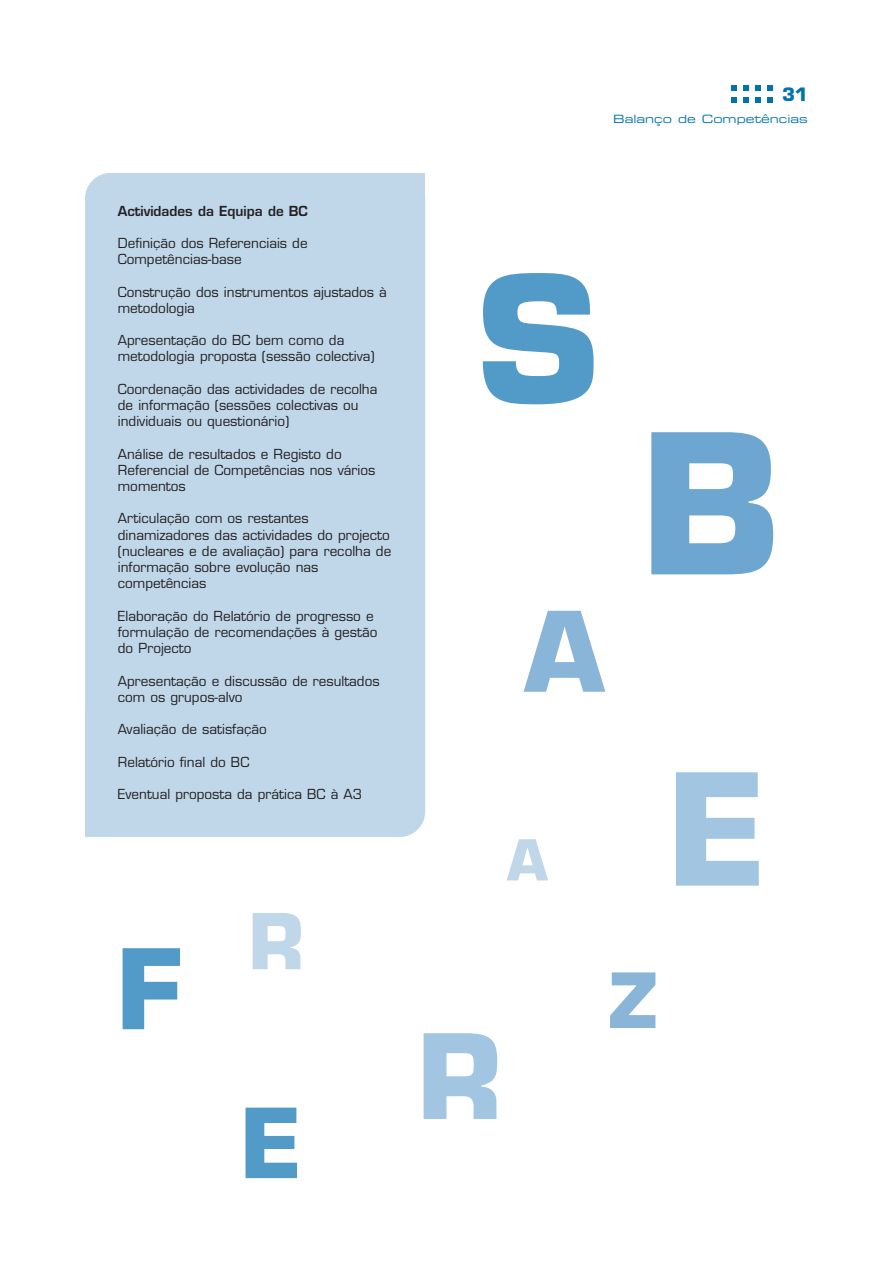
<style>
.page{position:relative;width:893px;height:1263px;background:#fff}
.page>*{position:absolute;margin:0;border:0;box-sizing:border-box;transform-origin:0 0}
.t1{font:700 189.45px "Eurostile";color:#6da6d0}
.t2{font:700 172.2px "Eurostile";color:#529ac8}
.t3{font:700 151.05px "Eurostile";color:#a2c5e2}
.t4{font:700 114.3px "Eurostile";color:#a2c5e2}
.t5{font:700 108px "Eurostile";color:#89b5d8}
.t6{font:700 108px "Eurostile";color:#529ac8}
.t7{font:700 94.05px "Eurostile";color:#529ac8}
.t8{font:700 75px "Eurostile";color:#c0d7ea}
.t9{font:700 73.95px "Eurostile";color:#89b5d8}
.t10{font:700 54.9px "Eurostile";color:#c0d7ea}
.t11{font:700 18px "Eurostile";color:#0073ae}
.t12{font:13.5px/16.2px "Eurostile";color:#231f20}
.t13{font:600 13.5px "Eurostile";color:#231f20}
.t14{font:11.4px "Eurostile Extended Two";color:#0073ae}
</style>
<div class="page">
<svg style="left:767px;top:85px;width:6px;height:6px"></svg>
<svg style="left:755px;top:85px;width:6px;height:6px"></svg>
<svg style="left:767px;top:97px;width:6px;height:6px"></svg>
<svg style="left:755px;top:97px;width:6px;height:6px"></svg>
<svg style="left:743px;top:85px;width:5px;height:6px"></svg>
<svg style="left:743px;top:97px;width:5px;height:6px"></svg>
<svg style="left:731px;top:85px;width:5px;height:6px"></svg>
<svg style="left:731px;top:97px;width:5px;height:6px"></svg>
<div style="left:85px;top:173px;width:340px;height:664px;background:#c0d7ea;border-radius:26px"></div>
<div style="left:361px;top:173px;width:64px;height:124px;background:#c0d7ea"></div>
<div style="left:85px;top:712px;width:64px;height:125px;background:#c0d7ea"></div>
<p class="t13" style="left:118px;top:205px;width:192px">Actividades da Equipa de BC</p>
<p class="t12" style="left:118px;top:236px;width:191px">Definição dos Referenciais de<br>Competências-base</p>
<p class="t12" style="left:118px;top:285px;width:271px">Construção dos instrumentos ajustados à metodologia</p>
<p class="t12" style="left:118px;top:334px;width:258px">Apresentação do BC bem como da metodologia proposta (sessão colectiva)</p>
<p class="t12" style="left:118px;top:382px;width:261px">Coordenação das actividades de recolha de informação (sessões colectivas ou individuais ou questionário)</p>
<p class="t12" style="left:118px;top:447px;width:259px">Análise de resultados e Registo do<br>Referencial de Competências nos vários momentos</p>
<p class="t12" style="left:118px;top:512px;width:275px">Articulação com os restantes dinamizadores das actividades do projecto (nucleares e de avaliação) para recolha de informação sobre evolução nas competências</p>
<p class="t12" style="left:118px;top:609px;width:261px">Elaboração do Relatório de progresso e formulação de recomendações à gestão do Projecto</p>
<p class="t12" style="left:118px;top:674px;width:263px">Apresentação e discussão de resultados com os grupos-alvo</p>
<p class="t12" style="left:118px;top:722px;width:150px">Avaliação de satisfação</p>
<p class="t12" style="left:118px;top:755px;width:133px">Relatório final do BC</p>
<p class="t12" style="left:118px;top:787px;width:246px">Eventual proposta da prática BC à A3</p>
<h3 class="t6" style="left:117px;top:948px;width:68px">F</h3>
<h3 class="t8" style="left:248px;top:913px;width:57px">R</h3>
<h3 class="t7" style="left:240px;top:1107px;width:65px">E</h3>
<h3 class="t11" style="left:782px;top:87px;width:27px">31</h3>
<p class="t14" style="left:613px;top:115px;width:196px">Balanço de Competências</p>
<h2 class="t2" style="left:476px;top:274px;width:125px">S</h2>
<h3 class="t5" style="left:525px;top:611px;width:81px">A</h3>
<h3 class="t10" style="left:507px;top:839px;width:42px">A</h3>
<h1 class="t1" style="left:640px;top:432px;width:141px">B</h1>
<h3 class="t3" style="left:666px;top:772px;width:104px">E</h3>
<h3 class="t4" style="left:417px;top:1033px;width:86px">R</h3>
<h3 class="t9" style="left:608px;top:972px;width:50px">Z</h3>
</div>
